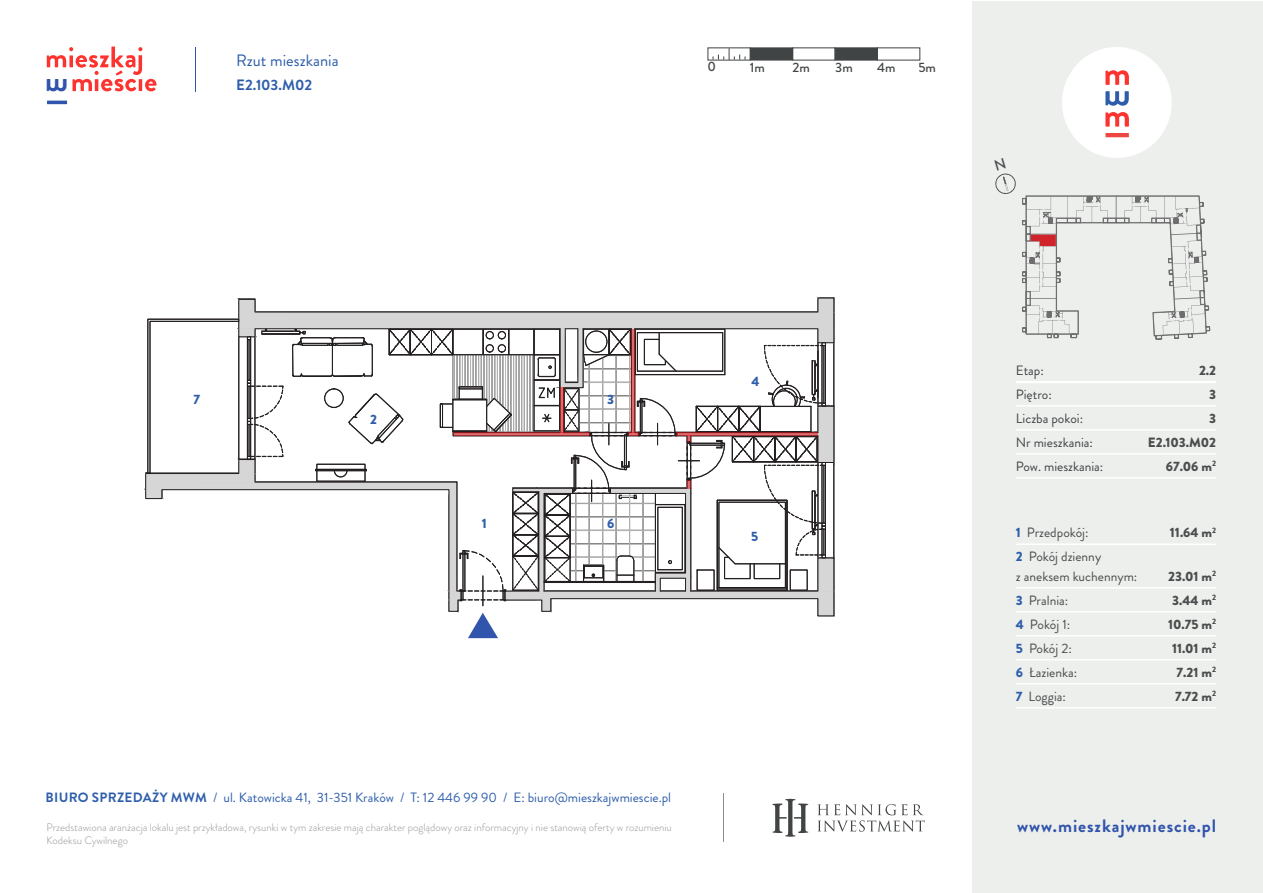
<style>
.page{position:relative;width:1263px;height:893px;background:#fff}
.page>*{position:absolute;margin:0;border:0;box-sizing:border-box;transform-origin:0 0}
.t1{font:700 18px "Brandon Grotesque";letter-spacing:.05em;color:#3054ab}
.t2{font:16.5px "Brandon Grotesque";color:#2e5eab}
.t3{font:700 15px "Brandon Grotesque";letter-spacing:-.005em;color:#2e5eab}
.t4{font:13.5px "Brandon Grotesque";color:#4b4c4d}
.t5{font:13.5px "Brandon Grotesque";color:#2e5eab}
.t6{font:900 13.5px "Brandon Grotesque";color:#4b4c4d}
.t7{font:13.5px "Brandon Grotesque";color:#414445}
.t8{font:500 13.5px "Brandon Grotesque";color:#414445}
.t9{font:900 13.5px "Brandon Grotesque";color:#2f5fab}
.t10{font:300 10.8px "Brandon Grotesque";color:#939598}
.s1{font-weight:700}
.s2{font-weight:900;color:#2f5fab}
</style>
<div class="page">
<div style="left:972px;top:1px;width:291px;height:891px;background:#edefed"></div>
<div style="left:1062px;top:47px;width:110px;height:111px;background:#fff;border-radius:50%"></div>
<svg style="left:1105px;top:112px;width:24px;height:15px"></svg>
<svg style="left:1105px;top:70px;width:24px;height:15px"></svg>
<svg style="left:1105px;top:91px;width:24px;height:15px"></svg>
<hr style="left:1105px;top:133px;width:24px;height:4px;background:#ee4741">
<hr style="left:1016px;top:381px;width:200px;height:1px;background:#fff">
<hr style="left:1016px;top:405px;width:200px;height:1px;background:#fff">
<hr style="left:1016px;top:429px;width:200px;height:1px;background:#fff">
<hr style="left:1016px;top:453px;width:200px;height:1px;background:#fff">
<hr style="left:1016px;top:477px;width:200px;height:1px;background:#fff">
<hr style="left:1016px;top:543px;width:200px;height:2px;background:#fff">
<hr style="left:1016px;top:587px;width:200px;height:1px;background:#fff">
<hr style="left:1016px;top:611px;width:200px;height:1px;background:#fff">
<hr style="left:1016px;top:635px;width:200px;height:1px;background:#fff">
<hr style="left:1016px;top:659px;width:200px;height:1px;background:#fff">
<hr style="left:1016px;top:683px;width:200px;height:1px;background:#fff">
<hr style="left:1016px;top:707px;width:200px;height:1px;background:#fff">
<hr style="left:1016px;top:382px;width:199px;height:1px;background:#fff">
<svg style="left:772px;top:799px;width:36px;height:38px"></svg>
<svg style="left:817px;top:804px;width:108px;height:28px"></svg>
<hr style="left:723px;top:794px;width:1px;height:48px;background:#8d8b8d">
<hr style="left:47px;top:101px;width:20px;height:3px;background:#3054ab">
<hr style="left:195px;top:47px;width:1px;height:44px;background:#3054ab">
<div style="left:750px;top:48px;width:43px;height:12px;background:#414445"></div>
<div style="left:835px;top:47px;width:43px;height:13px;background:#414445;border:1px solid #414445"></div>
<svg style="left:713px;top:48px;width:33px;height:12px"></svg>
<svg style="left:1022px;top:196px;width:188px;height:143px"></svg>
<svg style="left:144px;top:297px;width:691px;height:341px"></svg>
<hr style="left:632px;top:329px;width:3px;height:104px;background:#e70006">
<svg style="left:47px;top:47px;width:109px;height:45px"></svg>
<svg style="left:995px;top:173px;width:21px;height:21px"></svg>
<p class="t2" style="left:236px;top:49px;width:104px">Rzut mieszkania</p>
<p class="t3" style="left:236px;top:74px;width:77px">E2.103.M02</p>
<p class="t8" style="left:707px;top:57px;width:10px">0</p>
<p class="t8" style="left:750px;top:58px;width:17px">1m</p>
<p class="t8" style="left:792px;top:58px;width:19px">2m</p>
<p class="t8" style="left:835px;top:58px;width:19px">3m</p>
<p class="t8" style="left:877px;top:58px;width:20px">4m</p>
<p class="t8" style="left:918px;top:58px;width:19px">5m</p>
<p class="t9" style="left:193px;top:389px;width:8px">7</p>
<p class="t9" style="left:370px;top:409px;width:8px">2</p>
<p class="t9" style="left:482px;top:513px;width:7px">1</p>
<p class="t9" style="left:607px;top:389px;width:8px">3</p>
<p class="t9" style="left:607px;top:513px;width:9px">6</p>
<p class="t9" style="left:751px;top:372px;width:10px">4</p>
<p class="t9" style="left:751px;top:527px;width:9px">5</p>
<p class="t5" style="left:46px;top:788px;width:627px"><span class="s1">BIURO SPRZEDAŻY MWM</span> / ul. Katowicka 41, 31-351 Kraków / T: 12 446 99 90 / E: biuro@mieszkajwmiescie.pl</p>
<p class="t7" style="left:1016px;top:361px;width:29px">Etap:</p>
<p class="t6" style="left:1199px;top:360px;width:19px">2.2</p>
<p class="t7" style="left:1016px;top:385px;width:37px">Piętro:</p>
<p class="t6" style="left:1209px;top:384px;width:8px">3</p>
<p class="t7" style="left:1016px;top:409px;width:69px">Liczba pokoi:</p>
<p class="t6" style="left:1209px;top:408px;width:8px">3</p>
<p class="t7" style="left:1016px;top:433px;width:79px">Nr mieszkania:</p>
<p class="t6" style="left:1148px;top:432px;width:70px">E2.103.M02</p>
<p class="t7" style="left:1016px;top:457px;width:89px">Pow. mieszkania:</p>
<p class="t6" style="left:1166px;top:456px;width:52px">67.06 m<sup>2</sup></p>
<p class="t4" style="left:1016px;top:523px;width:74px"><span class="s2">1</span> Przedpokój:</p>
<p class="t6" style="left:1170px;top:523px;width:48px">11.64 m<sup>2</sup></p>
<p class="t4" style="left:1016px;top:547px;width:87px"><span class="s2">2</span> Pokój dzienny</p>
<p class="t4" style="left:1016px;top:567px;width:123px">z aneksem kuchennym:</p>
<p class="t6" style="left:1168px;top:566px;width:50px">23.01 m<sup>2</sup></p>
<p class="t4" style="left:1016px;top:591px;width:54px"><span class="s2">3</span> Pralnia:</p>
<p class="t6" style="left:1172px;top:590px;width:46px">3.44 m<sup>2</sup></p>
<p class="t4" style="left:1016px;top:615px;width:56px"><span class="s2">4</span> Pokój 1:</p>
<p class="t6" style="left:1168px;top:614px;width:50px">10.75 m<sup>2</sup></p>
<p class="t4" style="left:1016px;top:639px;width:57px"><span class="s2">5</span> Pokój 2:</p>
<p class="t6" style="left:1172px;top:638px;width:46px">11.01 m<sup>2</sup></p>
<p class="t4" style="left:1016px;top:663px;width:63px"><span class="s2">6</span> Łazienka:</p>
<p class="t6" style="left:1176px;top:662px;width:41px">7.21 m<sup>2</sup></p>
<p class="t4" style="left:1016px;top:687px;width:52px"><span class="s2">7</span> Loggia:</p>
<p class="t6" style="left:1175px;top:686px;width:43px">7.72 m<sup>2</sup></p>
<p class="t10" style="left:47px;top:819px;width:627px">Przedstawiona aranżacja lokalu jest przykładowa, rysunki w tym zakresie mają charakter poglądowy oraz informacyjny i nie stanowią oferty w rozumieniu</p>
<p class="t1" style="left:1017px;top:813px;width:201px">www.mieszkajwmiescie.pl</p>
<p class="t10" style="left:47px;top:832px;width:83px">Kodeksu Cywilnego</p>
</div>
